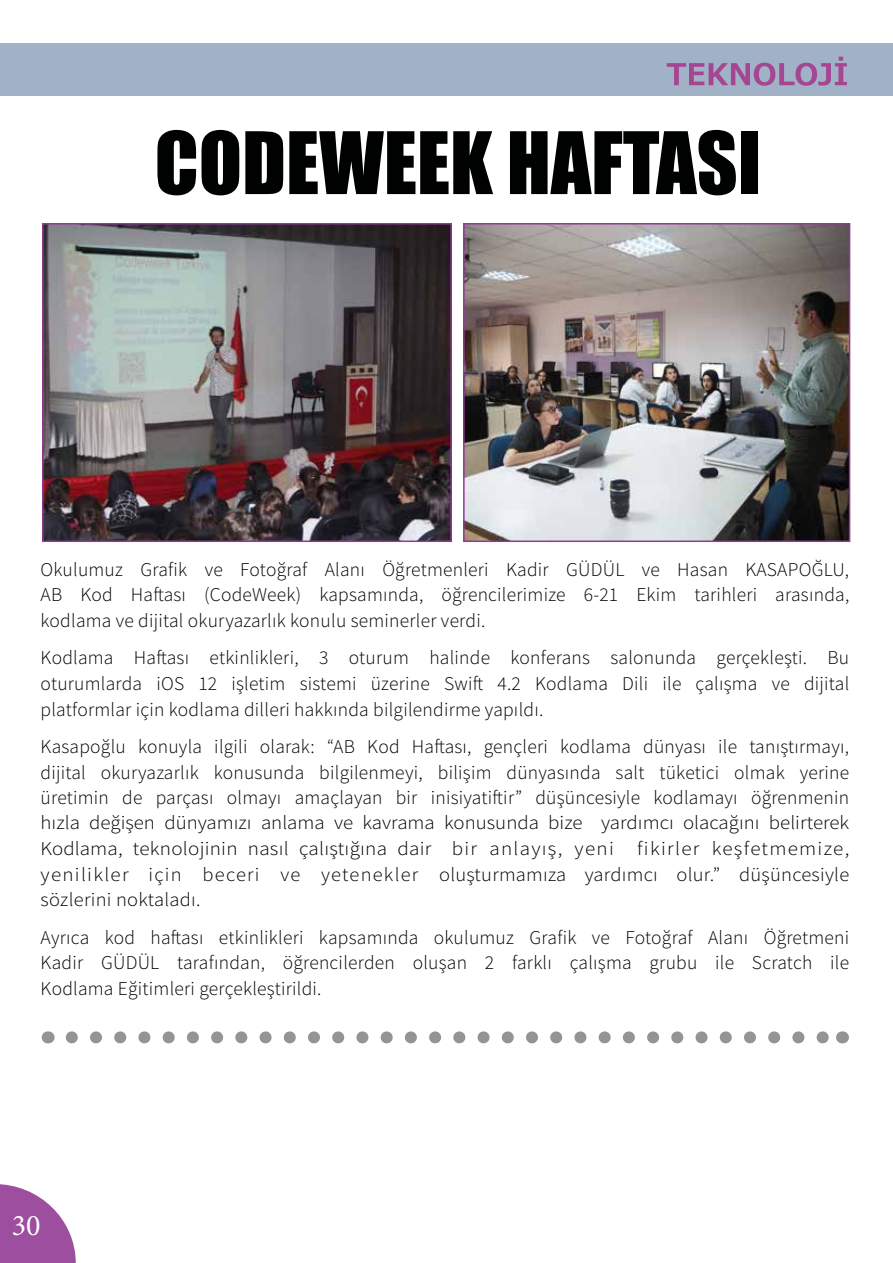
<style>
.page{position:relative;width:893px;height:1263px;background:#fff}
.page>*{position:absolute;margin:0;border:0;box-sizing:border-box;transform-origin:0 0}
.t1{font:79.5px "Impact";color:#000101}
.t2{font:30px "Minion Pro";color:#fff}
.t3{font:300 19.5px/25.5px "Source Sans Pro";letter-spacing:.01em;color:#000;text-align:justify}
</style>
<div class="page">
<svg style="left:0;top:1184px;width:76px;height:79px"></svg>
<svg style="left:72px;top:1031px;width:757px;height:12px"></svg>
<svg style="left:48px;top:1031px;width:1px;height:12px"></svg>
<svg style="left:842px;top:1031px;width:1px;height:12px"></svg>
<img style="left:42px;top:223px;width:410px;height:319px">
<img style="left:463px;top:223px;width:388px;height:319px">
<div style="left:0;top:44px;width:893px;height:52px;background:#a1b2c6"></div>
<svg style="left:667px;top:57px;width:180px;height:29px"></svg>
<h1 class="t1" style="left:155px;top:101px;width:607px">CODEWEEK HAFTASI</h1>
<p class="t3" style="left:41px;top:557px;width:810px">Okulumuz Grafik ve Fotoğraf Alanı Öğretmenleri Kadir GÜDÜL ve Hasan KASAPOĞLU, AB Kod Haftası (CodeWeek) kapsamında, öğrencilerimize 6-21 Ekim tarihleri arasında, kodlama ve dijital okuryazarlık konulu seminerler verdi.</p>
<p class="t3" style="left:41px;top:645px;width:810px">Kodlama Haftası etkinlikleri, 3 oturum halinde konferans salonunda gerçekleşti. Bu oturumlarda iOS 12 işletim sistemi üzerine Swift 4.2 Kodlama Dili ile çalışma ve dijital platformlar için kodlama dilleri hakkında bilgilendirme yapıldı.</p>
<p class="t3" style="left:41px;top:734px;width:810px">Kasapoğlu konuyla ilgili olarak: “AB Kod Haftası, gençleri kodlama dünyası ile tanıştırmayı, dijital okuryazarlık konusunda bilgilenmeyi, bilişim dünyasında salt tüketici olmak yerine üretimin de parçası olmayı amaçlayan bir inisiyatiftir” düşüncesiyle kodlamayı öğrenmenin hızla değişen dünyamızı anlama ve kavrama konusunda bize yardımcı olacağını belirterek Kodlama, teknolojinin nasıl çalıştığına dair bir anlayış, yeni fikirler keşfetmemize, yenilikler için beceri ve yetenekler oluşturmamıza yardımcı olur.” düşüncesiyle sözlerini noktaladı.</p>
<p class="t3" style="left:41px;top:924px;width:810px">Ayrıca kod haftası etkinlikleri kapsamında okulumuz Grafik ve Fotoğraf Alanı Öğretmeni Kadir GÜDÜL tarafından, öğrencilerden oluşan 2 farklı çalışma grubu ile Scratch ile Kodlama Eğitimleri gerçekleştirildi.</p>
<h2 class="t2" style="left:12px;top:1205px;width:30px">30</h2>
</div>
